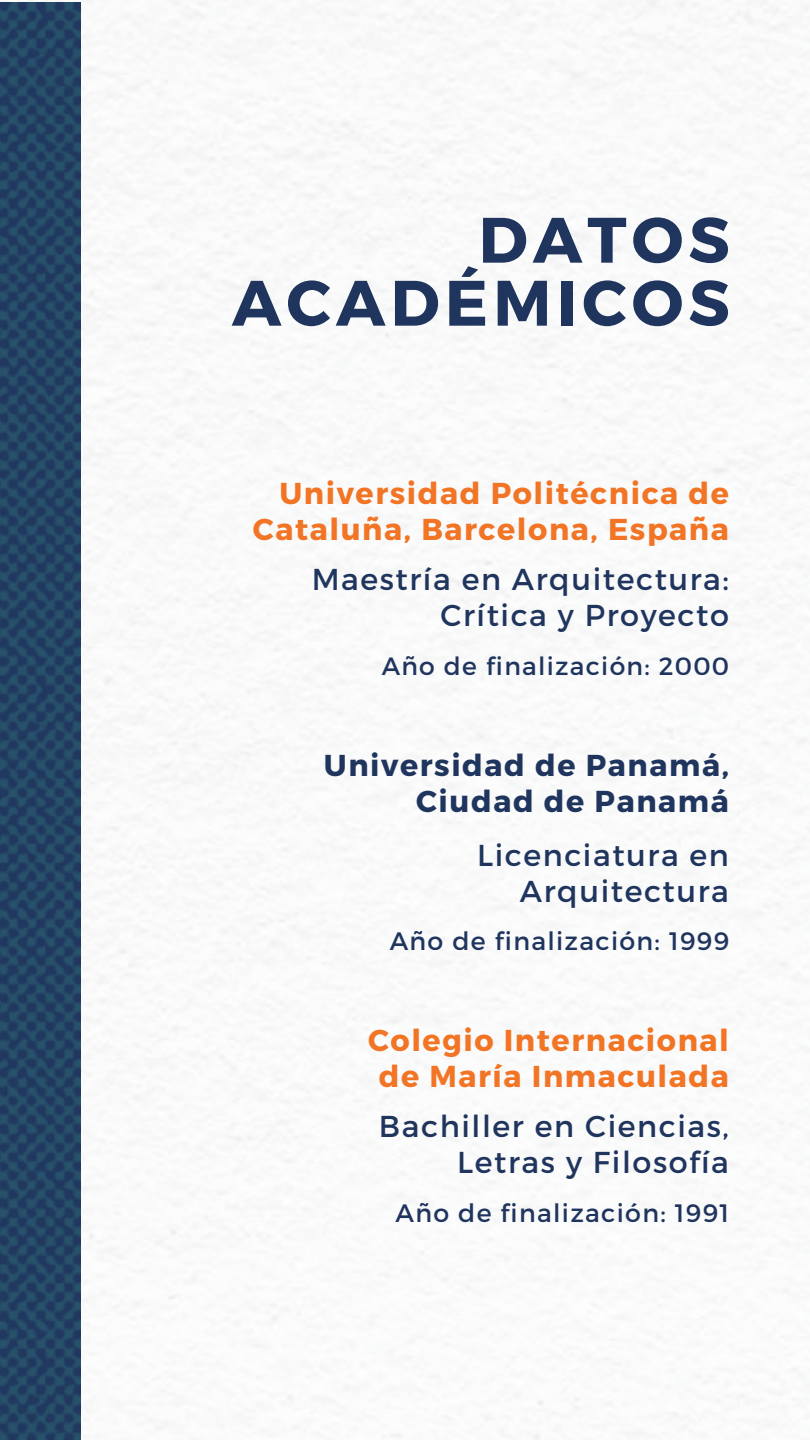
<style>
.page{position:relative;width:810px;height:1440px;background:#fff}
.page>*{position:absolute;margin:0;border:0;box-sizing:border-box;transform-origin:0 0}
.t1{font:700 64.1px/63px "Montserrat";letter-spacing:.08em;color:#20355e;text-align:right}
.t2{font:30.2px/36px "Montserrat";letter-spacing:.05em;color:#20355e;text-align:right}
.t3{font:700 30.2px/36px "Montserrat";letter-spacing:.05em;color:#f27425;text-align:right}
.t4{font:700 30.2px/36px "Montserrat";letter-spacing:.05em;color:#20355e;text-align:right}
.t5{font:25.2px "Montserrat";letter-spacing:.05em;color:#20355e}
.t6{font:25px "Montserrat";letter-spacing:.05em;color:#20355e}
</style>
<div class="page">
<img style="left:0;top:0;width:810px;height:1440px">
<img style="left:0;top:3px;width:81px;height:1437px">
<p class="t1" style="left:232px;top:205px;width:499px">DATOS<br>ACADÉMICOS</p>
<h1 class="t3" style="left:253px;top:474px;width:478px">Universidad Politécnica de<br>Cataluña, Barcelona, España</h1>
<h2 class="t2" style="left:312px;top:560px;width:419px">Maestría en Arquitectura:<br>Crítica y Proyecto</h2>
<h3 class="t6" style="left:382px;top:650px;width:349px">Año de finalización: 2000</h3>
<p class="t4" style="left:324px;top:745px;width:407px">Universidad de Panamá,<br>Ciudad de Panamá</p>
<h2 class="t2" style="left:477px;top:835px;width:253px">Licenciatura en<br>Arquitectura</h2>
<h3 class="t5" style="left:390px;top:925px;width:341px">Año de finalización: 1999</h3>
<p class="t3" style="left:368px;top:1021px;width:362px;text-align:center">Colegio Internacional de María Inmaculada</p>
<h2 class="t2" style="left:379px;top:1107px;width:352px">Bachiller en Ciencias,<br>Letras y Filosofía</h2>
<h3 class="t5" style="left:395px;top:1196px;width:335px">Año de finalización: 1991</h3>
</div>
